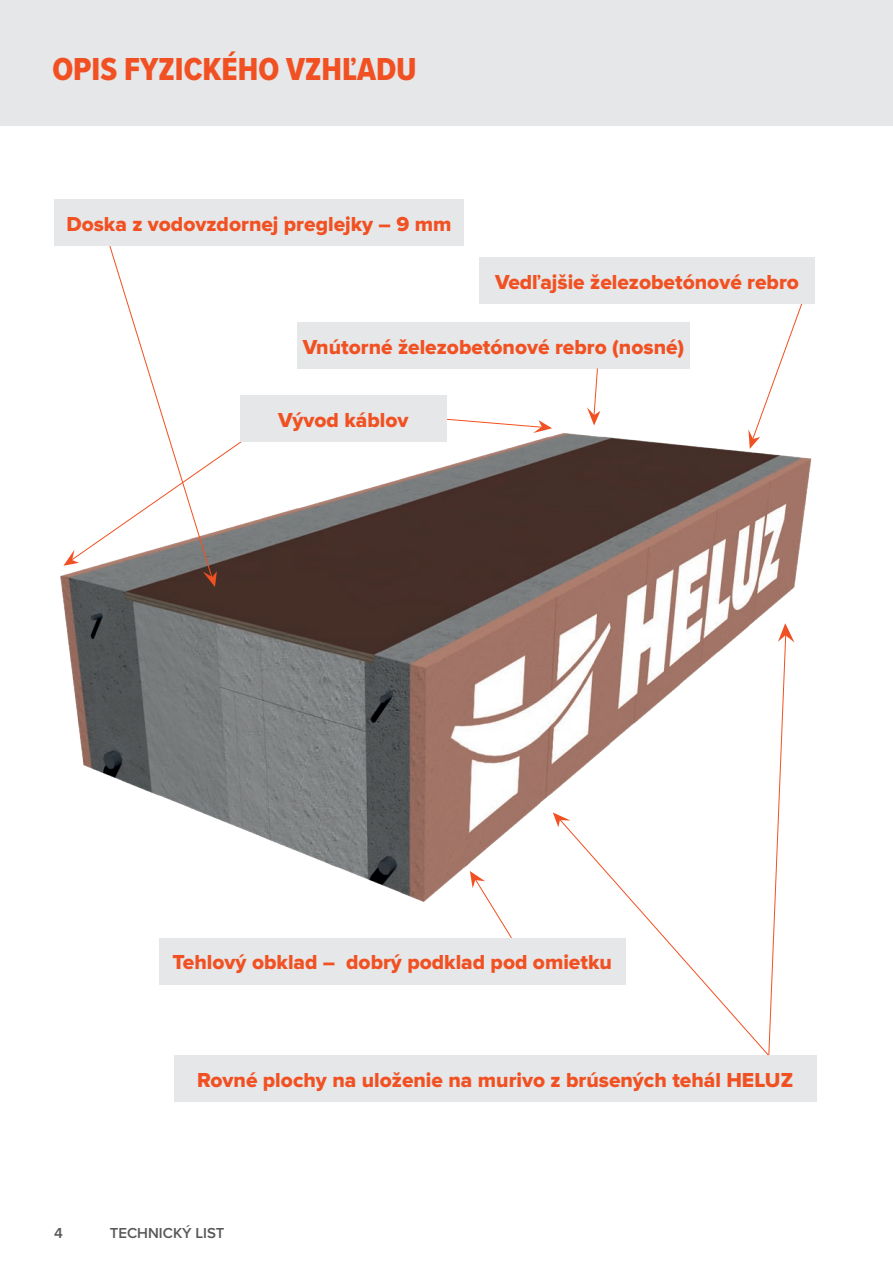
<style>
.page{position:relative;width:893px;height:1263px;background:#fff}
.page>*{position:absolute;margin:0;border:0;box-sizing:border-box;transform-origin:0 0}
.t1{font:33px "Proxima Nova Cond Extrabld";color:#f15122}
.t2{font:21px "Proxima Nova Extrabld";color:#f15122}
.t3{font:600 15px "Proxima Nova";color:#57585a}
</style>
<div class="page">
<img style="left:60px;top:368px;width:752px;height:617px">
<svg style="left:768px;top:623px;width:26px;height:432px"></svg>
<svg style="left:470px;top:871px;width:42px;height:67px"></svg>
<div style="left:297px;top:322px;width:393px;height:46px;background:#e6e7e9"></div>
<div style="left:174px;top:1055px;width:642px;height:46px;background:#e6e7e9"></div>
<div style="left:159px;top:938px;width:467px;height:46px;background:#e6e7e9"></div>
<svg style="left:553px;top:812px;width:18px;height:15px"></svg>
<svg style="left:558px;top:817px;width:211px;height:239px"></svg>
<div style="left:54px;top:199px;width:410px;height:46px;background:#e6e7e9"></div>
<svg style="left:63px;top:245px;width:192px;height:342px"></svg>
<svg style="left:446px;top:417px;width:106px;height:16px"></svg>
<div style="left:240px;top:395px;width:206px;height:46px;background:#e6e7e9"></div>
<svg style="left:748px;top:304px;width:57px;height:145px"></svg>
<div style="left:479px;top:258px;width:336px;height:46px;background:#e6e7e9"></div>
<svg style="left:587px;top:368px;width:13px;height:57px"></svg>
<div style="left:0;top:0;width:893px;height:125px;background:#e6e7e9"></div>
<h1 class="t1" style="left:52px;top:45px;width:366px">OPIS FYZICKÉHO VZHĽADU</h1>
<p class="t2" style="left:66px;top:214px;width:387px">Doska z vodovzdornej preglejky – 9 mm</p>
<p class="t2" style="left:495px;top:272px;width:305px">Vedľajšie železobetónové rebro</p>
<p class="t2" style="left:303px;top:337px;width:383px">Vnútorné železobetónové rebro (nosné)</p>
<p class="t2" style="left:278px;top:410px;width:132px">Vývod káblov</p>
<p class="t2" style="left:172px;top:953px;width:441px">Tehlový obklad – dobrý podklad pod omietku</p>
<p class="t2" style="left:197px;top:1070px;width:597px">Rovné plochy na uloženie na murivo z brúsených tehál HELUZ</p>
<p class="t3" style="left:54px;top:1222px;width:10px">4</p>
<p class="t3" style="left:110px;top:1222px;width:116px">TECHNICKÝ LIST</p>
</div>
